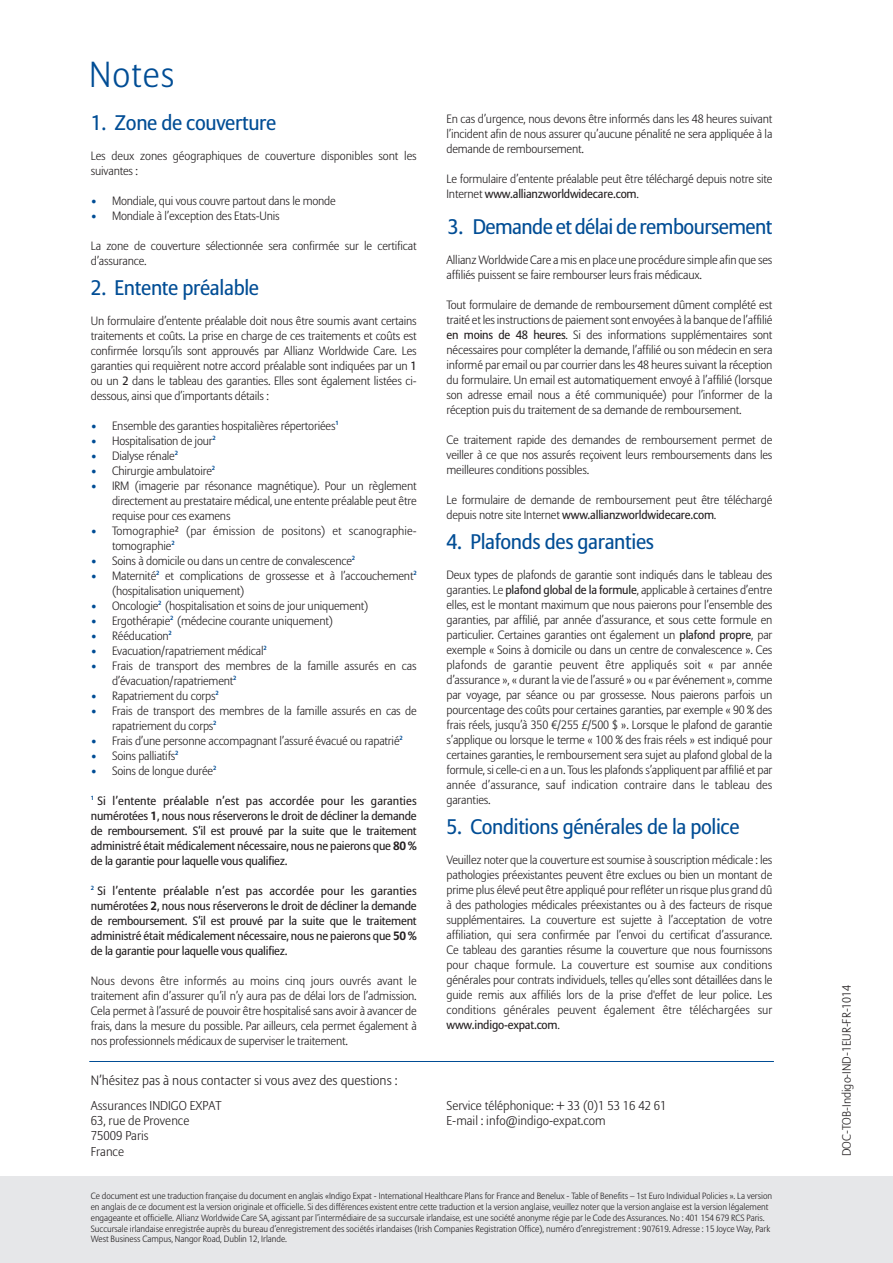
<style>
.page{position:relative;width:893px;height:1263px;background:#fff}
.page>*{position:absolute;margin:0;border:0;box-sizing:border-box;transform-origin:0 0}
.t1{font:300 36px "Allianz Sans";letter-spacing:.025em;color:#014d95}
.t2{font:21px "Allianz Sans";letter-spacing:-.015em;color:#014d95}
.t3{font:300 13.5px "Allianz Sans";color:#231f20}
.t4{font:300 12.75px/15.3px "Allianz Sans";color:#231f20}
.t5{font:300 12px/15px "Allianz Sans";letter-spacing:-.015em;color:#231f20}
.t6{font:12px/15px "Allianz Sans";letter-spacing:-.015em;color:#231f20;text-align:justify}
.t7{font:300 12px/15px "Allianz Sans";letter-spacing:.005em;color:#231f20}
.t8{font:300 9px/10.8px "Allianz Sans";letter-spacing:-.005em;color:#231f20}
.s1{color:#014d95}
.s2{font-weight:400}
.s3{font-weight:700}
</style>
<div class="page">
<div style="left:0;top:1175px;width:893px;height:88px;background:#e6e7e9"></div>
<hr style="left:89px;top:1061px;width:685px;height:1px;background:#014d95">
<h1 class="t1" style="left:89px;top:60px;width:86px">Notes</h1>
<h2 class="t2" style="left:91px;top:114px;width:187px">1. Zone de couverture</h2>
<p class="t5" style="left:91px;top:149px;width:327px">Les deux zones géographiques de couverture disponibles sont les suivantes :</p>
<p class="t5" style="left:91px;top:194px;width:247px"><span class="s1">•</span> Mondiale, qui vous couvre partout dans le monde</p>
<p class="t5" style="left:91px;top:209px;width:190px"><span class="s1">•</span> Mondiale à l’exception des Etats-Unis</p>
<p class="t5" style="left:91px;top:239px;width:327px">La zone de couverture sélectionnée sera confirmée sur le certificat d’assurance.</p>
<h2 class="t2" style="left:91px;top:279px;width:170px">2. Entente préalable</h2>
<p class="t5" style="left:91px;top:314px;width:327px;text-align:justify">Un formulaire d’entente préalable doit nous être soumis avant certains traitements et coûts. La prise en charge de ces traitements et coûts est confirmée lorsqu’ils sont approuvés par Allianz Worldwide Care. Les garanties qui requièrent notre accord préalable sont indiquées par un <span class="s2">1 </span>ou un <span class="s2">2</span> dans le tableau des garanties. Elles sont également listées ci&shy;dessous, ainsi que d’importants détails :</p>
<p class="t5" style="left:91px;top:419px;width:249px"><span class="s1">•</span> Ensemble des garanties hospitalières répertoriées<sup>1</sup></p>
<p class="t5" style="left:91px;top:434px;width:127px"><span class="s1">•</span> Hospitalisation de jour<sup>2</sup></p>
<p class="t5" style="left:91px;top:449px;width:89px"><span class="s1">•</span> Dialyse rénale<sup>2</sup></p>
<p class="t5" style="left:91px;top:464px;width:126px"><span class="s1">•</span> Chirurgie ambulatoire<sup>2</sup></p>
<p class="t5" style="left:112px;top:479px;width:306px;text-align:justify;text-indent:-21px"><span class="s1">•</span> IRM (imagerie par résonance magnétique). Pour un règlement directement au prestataire médical, une entente préalable peut être requise pour ces examens</p>
<p class="t7" style="left:112px;top:524px;width:306px;text-indent:-21px"><span class="s1">•</span> Tomographie² (par émission de positons) et scanographie&shy;tomographie<sup>2</sup></p>
<p class="t5" style="left:91px;top:554px;width:266px"><span class="s1">•</span> Soins à domicile ou dans un centre de convalescence<sup>2</sup></p>
<p class="t5" style="left:112px;top:569px;width:306px;text-indent:-21px"><span class="s1">•</span> Maternité<sup>2</sup> et complications de grossesse et à l’accouchement<sup>2 </sup>(hospitalisation uniquement)</p>
<p class="t5" style="left:91px;top:599px;width:279px"><span class="s1">•</span> Oncologie<sup>2</sup> (hospitalisation et soins de jour uniquement)</p>
<p class="t5" style="left:91px;top:614px;width:244px"><span class="s1">•</span> Ergothérapie<sup>2</sup> (médecine courante uniquement)</p>
<p class="t5" style="left:91px;top:629px;width:83px"><span class="s1">•</span> Rééducation<sup>2</sup></p>
<p class="t5" style="left:91px;top:644px;width:177px"><span class="s1">•</span> Evacuation/rapatriement médical<sup>2</sup></p>
<p class="t5" style="left:112px;top:659px;width:306px;text-indent:-21px"><span class="s1">•</span> Frais de transport des membres de la famille assurés en cas d’évacuation/rapatriement<sup>2</sup></p>
<p class="t5" style="left:91px;top:689px;width:129px"><span class="s1">•</span> Rapatriement du corps<sup>2</sup></p>
<p class="t5" style="left:112px;top:704px;width:306px;text-indent:-21px"><span class="s1">•</span> Frais de transport des membres de la famille assurés en cas de rapatriement du corps<sup>2</sup></p>
<p class="t5" style="left:91px;top:734px;width:313px"><span class="s1">•</span> Frais d’une personne accompagnant l’assuré évacué ou rapatrié<sup>2</sup></p>
<p class="t5" style="left:91px;top:749px;width:89px"><span class="s1">•</span> Soins palliatifs<sup>2</sup></p>
<p class="t5" style="left:91px;top:764px;width:127px"><span class="s1">•</span> Soins de longue durée<sup>2</sup></p>
<p class="t6" style="left:91px;top:794px;width:327px"><sup>1</sup> Si l’entente préalable n’est pas accordée pour les garanties numérotées <span class="s3">1</span>, nous nous réserverons le droit de décliner la demande de remboursement. S’il est prouvé par la suite que le traitement administré était médicalement nécessaire, nous ne paierons que <span class="s3">80 % </span>de la garantie pour laquelle vous qualifiez.</p>
<p class="t6" style="left:91px;top:884px;width:327px"><sup>2</sup> Si l’entente préalable n’est pas accordée pour les garanties numérotées <span class="s3">2</span>, nous nous réserverons le droit de décliner la demande de remboursement. S’il est prouvé par la suite que le traitement administré était médicalement nécessaire, nous ne paierons que <span class="s3">50 % </span>de la garantie pour laquelle vous qualifiez.</p>
<p class="t5" style="left:91px;top:974px;width:327px;text-align:justify">Nous devons être informés au moins cinq jours ouvrés avant le traitement afin d’assurer qu’il n’y aura pas de délai lors de l’admission.<br>Cela permet à l’assuré de pouvoir être hospitalisé sans avoir à avancer de frais, dans la mesure du possible. Par ailleurs, cela permet également à nos professionnels médicaux de superviser le traitement.</p>
<p class="t3" style="left:91px;top:1074px;width:308px">N’hésitez pas à nous contacter si vous avez des questions :</p>
<p class="t5" style="left:446px;top:112px;width:327px;text-align:justify">En cas d’urgence, nous devons être informés dans les 48 heures suivant l’incident afin de nous assurer qu’aucune pénalité ne sera appliquée à la demande de remboursement.</p>
<p class="t5" style="left:446px;top:172px;width:327px">Le formulaire d’entente préalable peut être téléchargé depuis notre site<br>Internet <span class="s2">www.allianzworldwidecare.com</span>.</p>
<h2 class="t2" style="left:448px;top:218px;width:326px">3. Demande et délai de remboursement</h2>
<p class="t5" style="left:446px;top:253px;width:327px">Allianz Worldwide Care a mis en place une procédure simple afin que ses affiliés puissent se faire rembourser leurs frais médicaux.</p>
<p class="t5" style="left:446px;top:298px;width:327px;text-align:justify">Tout formulaire de demande de remboursement dûment complété est traité et les instructions de paiement sont envoyées à la banque de l’affilié <span class="s2">en moins de 48 heures</span>. Si des informations supplémentaires sont nécessaires pour compléter la demande, l’affilié ou son médecin en sera informé par email ou par courrier dans les 48 heures suivant la réception du formulaire. Un email est automatiquement envoyé à l’affilié (lorsque son adresse email nous a été communiquée) pour l’informer de la réception puis du traitement de sa demande de remboursement.</p>
<p class="t5" style="left:446px;top:433px;width:327px;text-align:justify">Ce traitement rapide des demandes de remboursement permet de veiller à ce que nos assurés reçoivent leurs remboursements dans les meilleures conditions possibles.</p>
<p class="t5" style="left:446px;top:493px;width:327px">Le formulaire de demande de remboursement peut être téléchargé depuis notre site Internet <span class="s2">www.allianzworldwidecare.com</span>.</p>
<h2 class="t2" style="left:446px;top:533px;width:209px">4. Plafonds des garanties</h2>
<p class="t5" style="left:446px;top:568px;width:327px;text-align:justify">Deux types de plafonds de garantie sont indiqués dans le tableau des garanties. Le <span class="s2">plafond global de la formule</span>, applicable à certaines d’entre elles, est le montant maximum que nous paierons pour l’ensemble des garanties, par affilié, par année d’assurance, et sous cette formule en particulier. Certaines garanties ont également un <span class="s2">plafond propre</span>, par exemple « Soins à domicile ou dans un centre de convalescence ». Ces plafonds de garantie peuvent être appliqués soit « par année d’assurance », « durant la vie de l’assuré » ou « par événement », comme par voyage, par séance ou par grossesse. Nous paierons parfois un pourcentage des coûts pour certaines garanties, par exemple « 90 % des frais réels, jusqu’à 350 €/255 £/500 $ ». Lorsque le plafond de garantie s’applique ou lorsque le terme « 100 % des frais réels » est indiqué pour certaines garanties, le remboursement sera sujet au plafond global de la formule, si celle-ci en a un. Tous les plafonds s’appliquent par affilié et par année d’assurance, sauf indication contraire dans le tableau des garanties.</p>
<h2 class="t2" style="left:446px;top:818px;width:295px">5. Conditions générales de la police</h2>
<p class="t5" style="left:446px;top:853px;width:327px;text-align:justify">Veuillez noter que la couverture est soumise à souscription médicale : les pathologies préexistantes peuvent être exclues ou bien un montant de prime plus élevé peut être appliqué pour refléter un risque plus grand dû à des pathologies médicales préexistantes ou à des facteurs de risque supplémentaires. La couverture est sujette à l’acceptation de votre affiliation, qui sera confirmée par l’envoi du certificat d’assurance.<br>Ce tableau des garanties résume la couverture que nous fournissons pour chaque formule. La couverture est soumise aux conditions générales pour contrats individuels, telles qu’elles sont détaillées dans le guide remis aux affiliés lors de la prise d'effet de leur police. Les conditions générales peuvent également être téléchargées sur <span class="s2">www.indigo-expat.com</span>.</p>
<p class="t4" style="left:91px;top:1099px;width:132px">Assurances INDIGO EXPAT<br>63, rue de Provence<br>75009 Paris<br>France</p>
<p class="t4" style="left:446px;top:1099px;width:222px">Service téléphonique: + 33 (0)1 53 16 42 61<br>E-mail : info@indigo-expat.com</p>
<p class="t8" style="left:91px;top:1191px;width:683px">Ce document est une traduction française du document en anglais «Indigo Expat - International Healthcare Plans for France and Benelux - Table of Benefits – 1st Euro Individual Policies ». La version en anglais de ce document est la version originale et officielle. Si des différences existent entre cette traduction et la version anglaise, veuillez noter que la version anglaise est la version légalement engageante et officielle. Allianz Worldwide Care SA, agissant par l’intermédiaire de sa succursale irlandaise, est une société anonyme régie par le Code des Assurances. No : 401 154 679 RCS Paris.<br>Succursale irlandaise enregistrée auprès du bureau d’enregistrement des sociétés irlandaises (Irish Companies Registration Office), numéro d’enregistrement : 907619. Adresse : 15 Joyce Way, Park West Business Campus, Nangor Road, Dublin 12, Irlande.</p>
<p class="t5" style="left:840px;top:1156px;width:173px;rotate:-90deg">DOC-TOB-Indigo-IND-1EUR-FR-1014</p>
</div>
